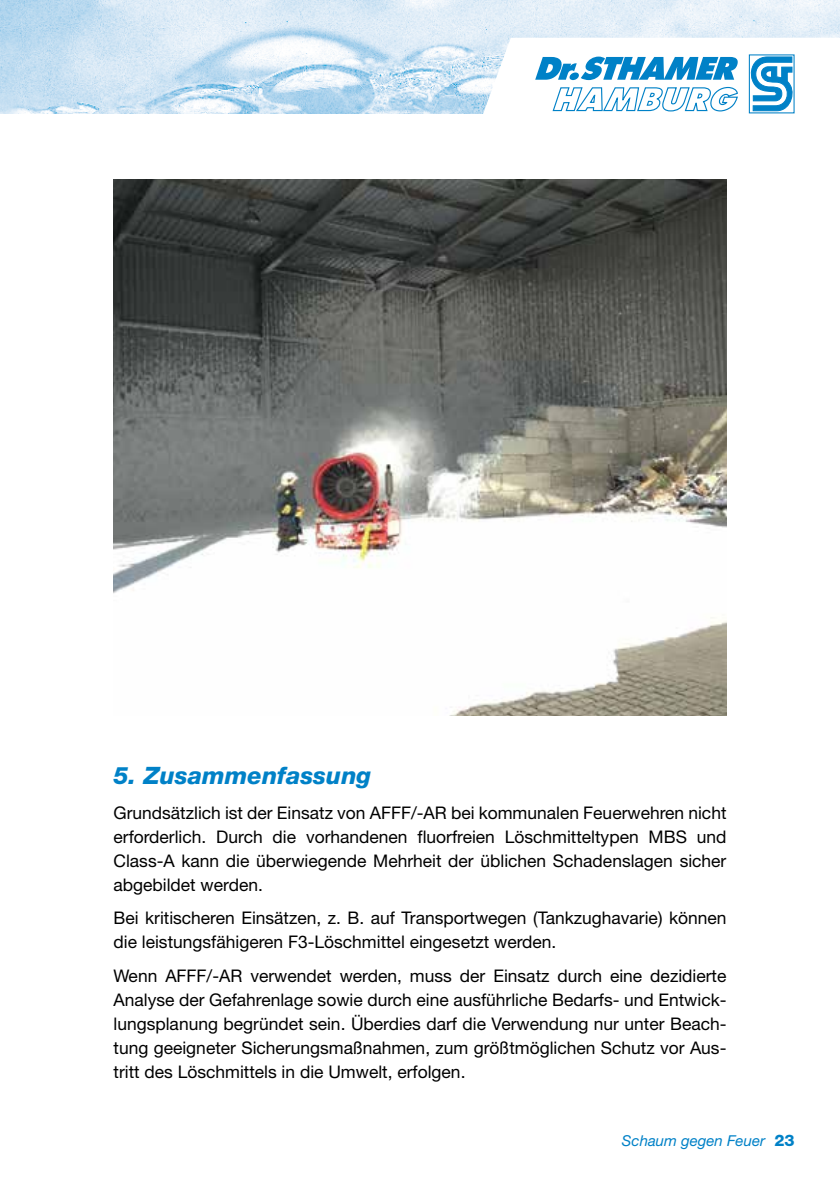
<style>
.page{position:relative;width:840px;height:1191px;background:#fff}
.page>*{position:absolute;margin:0;border:0;box-sizing:border-box;transform-origin:0 0}
.t1{font:italic 800 24px "Helvetica Neue";color:#0081c7}
.t2{font:17.4px/24px "Helvetica Neue";color:#000;text-align:justify}
.t3{font:italic 15px "Helvetica Neue";color:#0081c7}
.s1{font-weight:800;font-style:normal;font-size:16px}
</style>
<div class="page">
<img style="left:0;top:0;width:839px;height:113px">
<svg style="left:480px;top:38px;width:359px;height:76px"></svg>
<img style="left:113px;top:179px;width:613px;height:536px">
<h1 class="t1" style="left:113px;top:761px;width:259px">5. Zusammenfassung</h1>
<p class="t2" style="left:113px;top:801px;width:614px">Grundsätzlich ist der Einsatz von AFFF/-AR bei kommunalen Feuerwehren nicht erforderlich. Durch die vorhandenen fluorfreien Löschmitteltypen MBS und Class-A kann die überwiegende Mehrheit der üblichen Schadenslagen sicher abgebildet werden.</p>
<p class="t2" style="left:113px;top:906px;width:614px">Bei kritischeren Einsätzen, z. B. auf Transportwegen (Tankzughavarie) können die leistungsfähigeren F3-Löschmittel eingesetzt werden.</p>
<p class="t2" style="left:113px;top:963px;width:614px">Wenn AFFF/-AR verwendet werden, muss der Einsatz durch eine dezidierte Analyse der Gefahrenlage sowie durch eine ausführliche Bedarfs- und Entwick&shy;lungsplanung begründet sein. Überdies darf die Verwendung nur unter Beach&shy;tung geeigneter Sicherungsmaßnahmen, zum größtmöglichen Schutz vor Aus&shy;tritt des Löschmittels in die Umwelt, erfolgen.</p>
<p class="t3" style="left:621px;top:1131px;width:174px">Schaum gegen Feuer <span class="s1">23</span></p>
</div>
